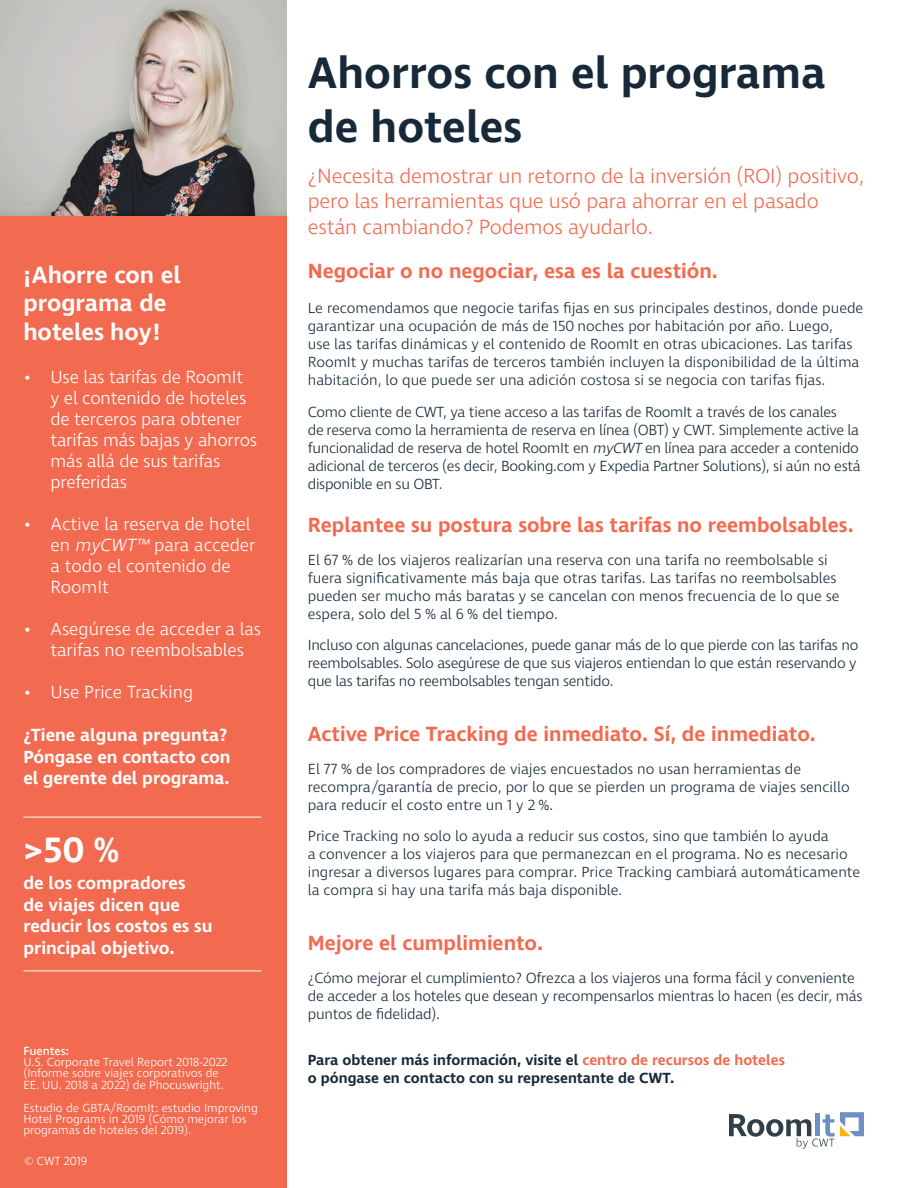
<style>
.page{position:relative;width:918px;height:1188px;background:#fff}
.page>*{position:absolute;margin:0;border:0;box-sizing:border-box;transform-origin:0 0}
.t1{font:600 45px/54px "Ingra";color:#172938}
.t2{font:600 36px "Ingra";color:#fff}
.t3{font:600 24px/28.8px "Ingra";color:#fff}
.t4{font:600 21px "Ingra";color:#f26b50}
.t5{font:300 21px/25.5px "Ingra";letter-spacing:-.01em;color:#f26b50}
.t6{font:300 18px/21px "Ingra";letter-spacing:-.01em;color:#fff}
.t7{font:600 18px/21.6px "Ingra";color:#fff}
.t8{font:300 15px/18px "Ingra";color:#172938}
.t9{font:300 15px/18px "Ingra";letter-spacing:-.02em;color:#172938}
.t10{font:600 15px/18px "Ingra";color:#172938}
.t11{font:300 12px/11.4px "Ingra";color:#fff}
.t12{font:500 12px "Ingra";color:#fff}
.s1{font-style:italic}
.s2{color:#f26b50}
</style>
<div class="page">
<div style="left:0;top:216px;width:286px;height:972px;background:#f26b50"></div>
<img style="left:0;top:0;width:286px;height:216px">
<hr style="left:23px;top:817px;width:238px;height:1px;background:#fff">
<hr style="left:23px;top:971px;width:238px;height:1px;background:#fff">
<svg style="left:729px;top:1112px;width:135px;height:37px"></svg>
<p class="t3" style="left:23px;top:261px;width:159px">¡Ahorre con el programa de hoteles hoy!</p>
<p class="t6" style="left:50px;top:367px;width:208px;text-indent:-27px">• Use las tarifas de RoomIt<br>y el contenido de hoteles de terceros para obtener tarifas más bajas y ahorros más allá de sus tarifas preferidas</p>
<p class="t6" style="left:50px;top:514px;width:207px;text-indent:-27px">• Active la reserva de hotel en <span class="s1">myCWT™</span> para acceder a todo el contenido de<br>RoomIt</p>
<p class="t6" style="left:23px;top:619px;width:239px;text-align:center">• Asegúrese de acceder a las tarifas no reembolsables</p>
<p class="t6" style="left:23px;top:682px;width:171px">• Use Price Tracking</p>
<p class="t7" style="left:23px;top:725px;width:209px">¿Tiene alguna pregunta?<br>Póngase en contacto con el gerente del programa.</p>
<p class="t2" style="left:23px;top:828px;width:98px">&gt;50 %</p>
<p class="t7" style="left:23px;top:873px;width:191px">de los compradores<br>de viajes dicen que reducir los costos es su principal objetivo.</p>
<p class="t12" style="left:23px;top:1043px;width:47px">Fuentes:</p>
<p class="t11" style="left:23px;top:1057px;width:206px">U.S. Corporate Travel Report 2018-2022 (Informe sobre viajes corporativos de<br>EE. UU. 2018 a 2022) de Phocuswright.</p>
<p class="t11" style="left:23px;top:1102px;width:236px">Estudio de GBTA/RoomIt: estudio Improving<br>Hotel Programs in 2019 (Cómo mejorar los programas de hoteles del 2019).</p>
<p class="t11" style="left:24px;top:1156px;width:65px">© CWT 2019</p>
<p class="t1" style="left:308px;top:48px;width:520px">Ahorros con el programa de hoteles</p>
<p class="t5" style="left:308px;top:164px;width:558px">¿Necesita demostrar un retorno de la inversión (ROI) positivo, pero las herramientas que usó para ahorrar en el pasado están cambiando? Podemos ayudarlo.</p>
<p class="t4" style="left:308px;top:258px;width:412px">Negociar o no negociar, esa es la cuestión.</p>
<p class="t8" style="left:308px;top:300px;width:557px">Le recomendamos que negocie tarifas fijas en sus principales destinos, donde puede garantizar una ocupación de más de 150 noches por habitación por año. Luego,<br>use las tarifas dinámicas y el contenido de RoomIt en otras ubicaciones. Las tarifas RoomIt y muchas tarifas de terceros también incluyen la disponibilidad de la última habitación, lo que puede ser una adición costosa si se negocia con tarifas fijas.</p>
<p class="t9" style="left:308px;top:403px;width:554px">Como cliente de CWT, ya tiene acceso a las tarifas de RoomIt a través de los canales<br>de reserva como la herramienta de reserva en línea (OBT) y CWT. Simplemente active la funcionalidad de reserva de hotel RoomIt en <span class="s1">myCWT</span>en línea para acceder a contenido adicional de terceros (es decir, Booking.com y Expedia Partner Solutions), si aún no está disponible en su OBT.</p>
<p class="t4" style="left:308px;top:512px;width:547px">Replantee su postura sobre las tarifas no reembolsables.</p>
<p class="t8" style="left:308px;top:551px;width:533px">El 67 % de los viajeros realizarían una reserva con una tarifa no reembolsable si fuera significativamente más baja que otras tarifas. Las tarifas no reembolsables pueden ser mucho más baratas y se cancelan con menos frecuencia de lo que se espera, solo del 5 % al 6 % del tiempo.</p>
<p class="t8" style="left:308px;top:637px;width:552px;text-align:justify">Incluso con algunas cancelaciones, puede ganar más de lo que pierde con las tarifas no reembolsables. Solo asegúrese de que sus viajeros entiendan lo que están reservando y que las tarifas no reembolsables tengan sentido.</p>
<p class="t4" style="left:308px;top:721px;width:510px">Active Price Tracking de inmediato. Sí, de inmediato.</p>
<p class="t8" style="left:308px;top:761px;width:543px">El 77 % de los compradores de viajes encuestados no usan herramientas de recompra/garantía de precio, por lo que se pierden un programa de viajes sencillo para reducir el costo entre un 1 y 2 %.</p>
<p class="t8" style="left:308px;top:828px;width:554px">Price Tracking no solo lo ayuda a reducir sus costos, sino que también lo ayuda<br>a convencer a los viajeros para que permanezcan en el programa. No es necesario ingresar a diversos lugares para comprar. Price Tracking cambiará automáticamente la compra si hay una tarifa más baja disponible.</p>
<p class="t4" style="left:308px;top:930px;width:237px">Mejore el cumplimiento.</p>
<p class="t8" style="left:308px;top:970px;width:556px">¿Cómo mejorar el cumplimiento? Ofrezca a los viajeros una forma fácil y conveniente de acceder a los hoteles que desean y recompensarlos mientras lo hacen (es decir, más puntos de fidelidad).</p>
<p class="t10" style="left:308px;top:1052px;width:479px">Para obtener más información, visite el <span class="s2">centro de recursos de hoteles </span>o póngase en contacto con su representante de CWT.</p>
</div>
